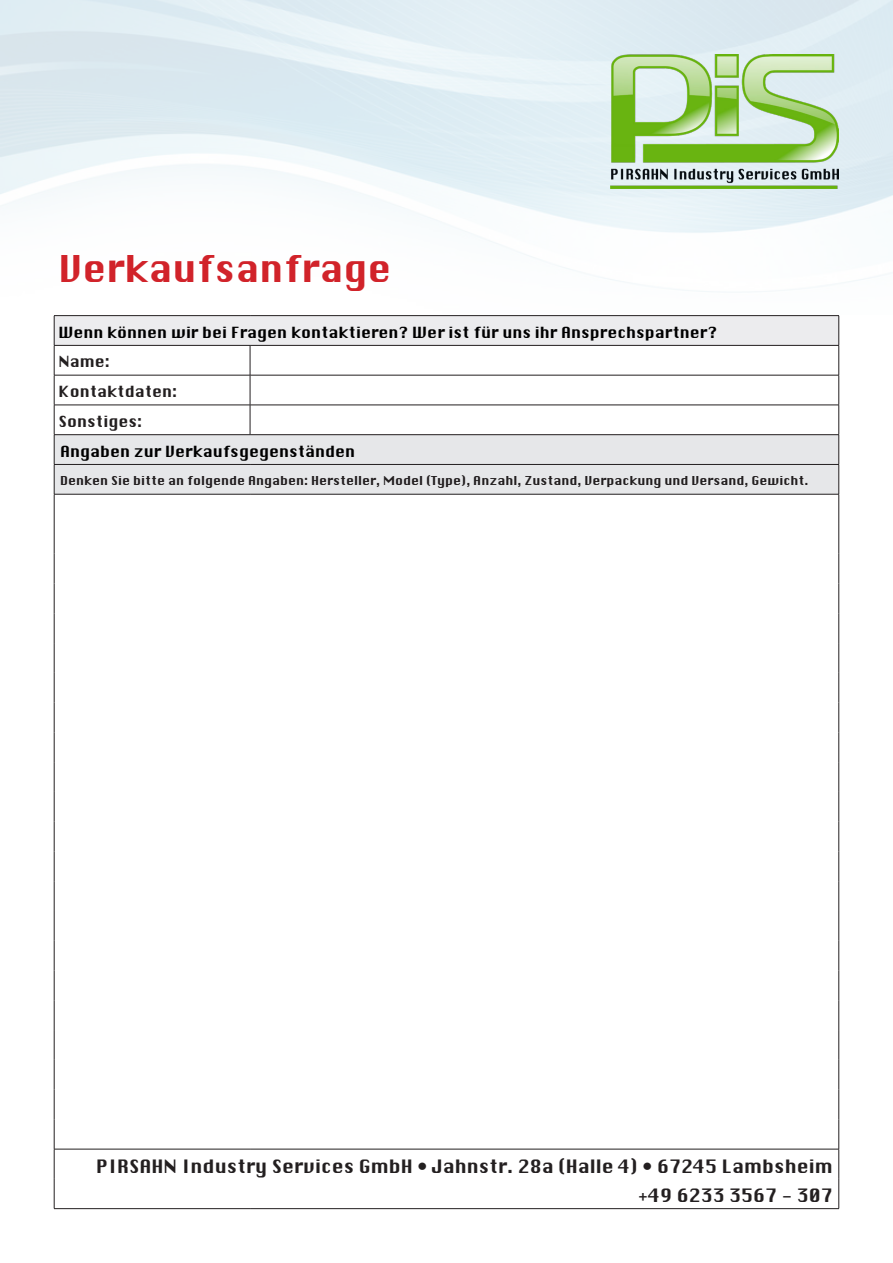
<style>
.page{position:relative;width:893px;height:1263px;background:#fff}
.page>*{position:absolute;margin:0;border:0;box-sizing:border-box;transform-origin:0 0}
.t1{font:36px "Silom";color:#d1232a}
.t2{font:18px "Silom";color:#231f20}
.t3{font:15px "Silom";color:#000}
.t4{font:15px "Silom";color:#231f20}
.t5{font:12px "Silom";color:#231f20}
</style>
<div class="page">
<img style="left:0;top:0;width:893px;height:292px">
<div style="left:54px;top:316px;width:785px;height:29px;background:#ececee"></div>
<div style="left:55px;top:435px;width:783px;height:59px;background:#e6e7e9"></div>
<hr style="left:54px;top:315px;width:196px;height:1px;background:#231f20">
<hr style="left:250px;top:315px;width:589px;height:1px;background:#231f20">
<hr style="left:54px;top:345px;width:196px;height:1px;background:#231f20">
<svg style="left:54px;top:316px;width:1px;height:59px"></svg>
<hr style="left:250px;top:345px;width:589px;height:1px;background:#231f20">
<svg style="left:250px;top:346px;width:1px;height:29px"></svg>
<svg style="left:838px;top:316px;width:1px;height:59px"></svg>
<hr style="left:54px;top:375px;width:196px;height:1px;background:#231f20">
<hr style="left:54px;top:375px;width:1px;height:30px;background:#231f20">
<hr style="left:250px;top:375px;width:589px;height:1px;background:#231f20">
<hr style="left:250px;top:375px;width:1px;height:30px;background:#231f20">
<hr style="left:838px;top:375px;width:1px;height:30px;background:#231f20">
<hr style="left:54px;top:405px;width:196px;height:1px;background:#231f20">
<hr style="left:250px;top:405px;width:589px;height:1px;background:#231f20">
<svg style="left:250px;top:405px;width:1px;height:29px"></svg>
<hr style="left:54px;top:434px;width:196px;height:1px;background:#231f20">
<hr style="left:250px;top:434px;width:589px;height:1px;background:#231f20">
<hr style="left:54px;top:464px;width:196px;height:1px;background:#231f20">
<svg style="left:54px;top:405px;width:1px;height:89px"></svg>
<hr style="left:250px;top:464px;width:589px;height:1px;background:#231f20">
<svg style="left:838px;top:405px;width:1px;height:89px"></svg>
<hr style="left:54px;top:494px;width:196px;height:1px;background:#231f20">
<hr style="left:54px;top:494px;width:1px;height:30px;background:#231f20">
<hr style="left:250px;top:494px;width:589px;height:1px;background:#231f20">
<hr style="left:838px;top:494px;width:1px;height:30px;background:#231f20">
<hr style="left:54px;top:524px;width:1px;height:30px;background:#231f20">
<hr style="left:838px;top:524px;width:1px;height:30px;background:#231f20">
<svg style="left:54px;top:554px;width:1px;height:29px"></svg>
<svg style="left:838px;top:554px;width:1px;height:29px"></svg>
<hr style="left:54px;top:583px;width:1px;height:30px;background:#231f20">
<hr style="left:838px;top:583px;width:1px;height:30px;background:#231f20">
<hr style="left:54px;top:613px;width:1px;height:30px;background:#231f20">
<hr style="left:838px;top:613px;width:1px;height:30px;background:#231f20">
<hr style="left:54px;top:643px;width:1px;height:30px;background:#231f20">
<hr style="left:838px;top:643px;width:1px;height:30px;background:#231f20">
<hr style="left:54px;top:673px;width:1px;height:30px;background:#231f20">
<hr style="left:838px;top:673px;width:1px;height:30px;background:#231f20">
<svg style="left:54px;top:703px;width:1px;height:29px"></svg>
<svg style="left:838px;top:703px;width:1px;height:29px"></svg>
<hr style="left:54px;top:732px;width:1px;height:30px;background:#231f20">
<hr style="left:838px;top:732px;width:1px;height:30px;background:#231f20">
<hr style="left:54px;top:762px;width:1px;height:30px;background:#231f20">
<hr style="left:838px;top:762px;width:1px;height:30px;background:#231f20">
<hr style="left:54px;top:792px;width:1px;height:30px;background:#231f20">
<hr style="left:838px;top:792px;width:1px;height:30px;background:#231f20">
<svg style="left:54px;top:822px;width:1px;height:29px"></svg>
<svg style="left:838px;top:822px;width:1px;height:29px"></svg>
<hr style="left:54px;top:851px;width:1px;height:30px;background:#231f20">
<hr style="left:838px;top:851px;width:1px;height:30px;background:#231f20">
<hr style="left:54px;top:881px;width:1px;height:30px;background:#231f20">
<hr style="left:838px;top:881px;width:1px;height:30px;background:#231f20">
<hr style="left:54px;top:911px;width:1px;height:30px;background:#231f20">
<hr style="left:838px;top:911px;width:1px;height:30px;background:#231f20">
<svg style="left:54px;top:941px;width:1px;height:29px"></svg>
<svg style="left:838px;top:941px;width:1px;height:29px"></svg>
<hr style="left:54px;top:970px;width:1px;height:30px;background:#231f20">
<hr style="left:838px;top:970px;width:1px;height:30px;background:#231f20">
<hr style="left:54px;top:1000px;width:1px;height:30px;background:#231f20">
<hr style="left:838px;top:1000px;width:1px;height:30px;background:#231f20">
<hr style="left:54px;top:1030px;width:1px;height:30px;background:#231f20">
<hr style="left:838px;top:1030px;width:1px;height:30px;background:#231f20">
<svg style="left:54px;top:1060px;width:1px;height:29px"></svg>
<svg style="left:838px;top:1060px;width:1px;height:29px"></svg>
<hr style="left:54px;top:1089px;width:1px;height:30px;background:#231f20">
<hr style="left:838px;top:1089px;width:1px;height:30px;background:#231f20">
<hr style="left:54px;top:1119px;width:1px;height:30px;background:#231f20">
<hr style="left:838px;top:1119px;width:1px;height:30px;background:#231f20">
<hr style="left:54px;top:1149px;width:1px;height:30px;background:#231f20">
<hr style="left:838px;top:1149px;width:1px;height:30px;background:#231f20">
<svg style="left:54px;top:1179px;width:1px;height:29px"></svg>
<svg style="left:838px;top:1179px;width:1px;height:29px"></svg>
<hr style="left:54px;top:1208px;width:196px;height:1px;background:#231f20">
<hr style="left:250px;top:1208px;width:589px;height:1px;background:#231f20">
<hr style="left:54px;top:1149px;width:196px;height:1px;background:#231f20">
<hr style="left:250px;top:1149px;width:589px;height:1px;background:#231f20">
<img style="left:611px;top:54px;width:228px;height:134px">
<p class="t1" style="left:58px;top:248px;width:335px">Verkaufsanfrage</p>
<p class="t3" style="left:58px;top:324px;width:660px">Wenn können wir bei Fragen kontaktieren? Wer ist für uns ihr Ansprechspartner?</p>
<p class="t4" style="left:58px;top:353px;width:53px">Name:</p>
<p class="t4" style="left:58px;top:383px;width:120px">Kontaktdaten:</p>
<p class="t4" style="left:58px;top:413px;width:85px">Sonstiges:</p>
<p class="t3" style="left:60px;top:443px;width:297px">Angaben zur Verkaufsgegenständen</p>
<p class="t5" style="left:60px;top:474px;width:750px">Denken Sie bitte an folgende Angaben: Hersteller, Model (Type), Anzahl, Zustand, Verpackung und Versand, Gewicht.</p>
<p class="t2" style="left:96px;top:1156px;width:738px">PIRSAHN Industry Services GmbH • Jahnstr. 28a (Halle 4) • 67245 Lambsheim</p>
<p class="t2" style="left:638px;top:1186px;width:197px">+49 6233 3567 - 307</p>
</div>
